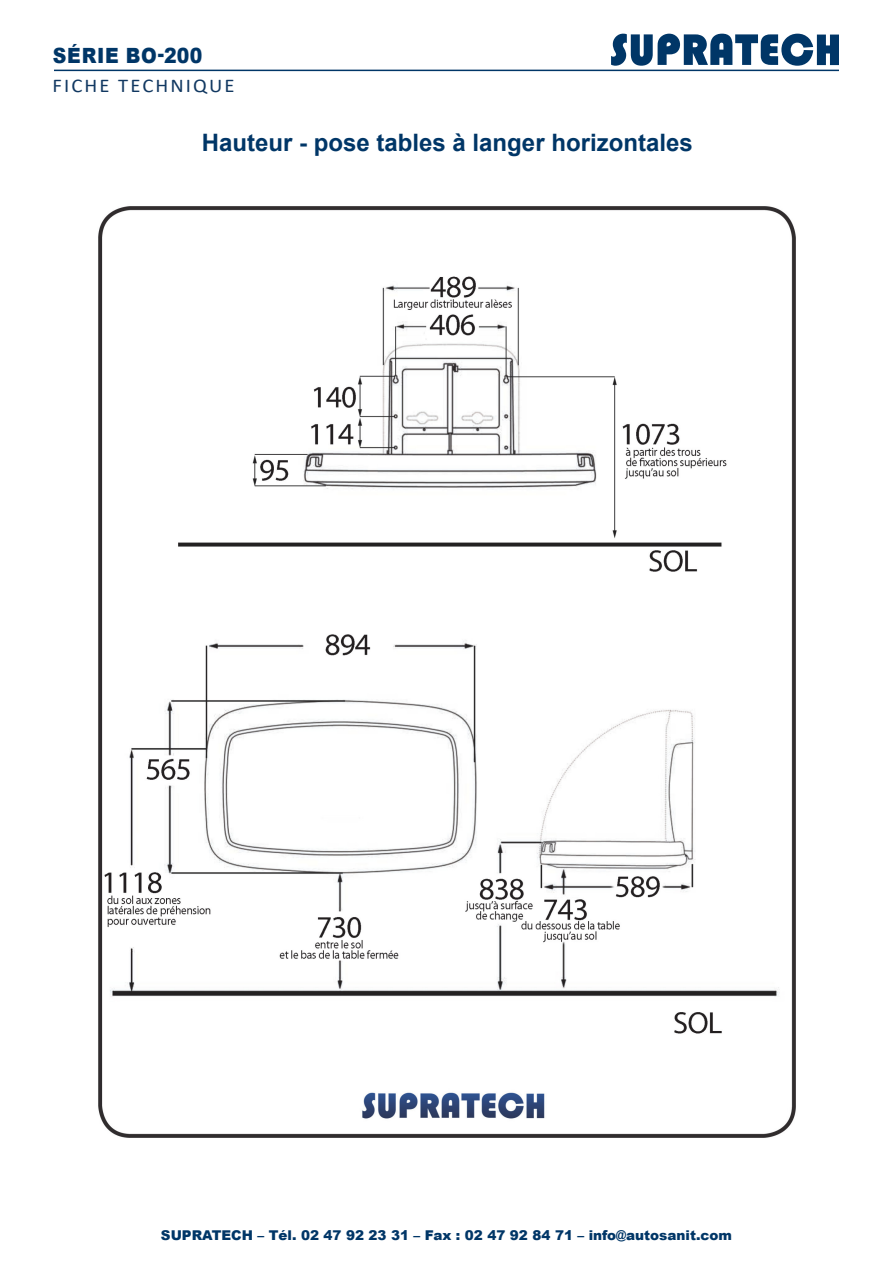
<style>
.page{position:relative;width:893px;height:1263px;background:#fff}
.page>*{position:absolute;margin:0;border:0;box-sizing:border-box;transform-origin:0 0}
.t1{font:700 24px "Arial";color:#003667}
.t2{font:900 21px "Arial";letter-spacing:.035em;color:#003667;scale:.9 1}
.t3{font:19.5px "Calibri";letter-spacing:.1em;color:#113861;scale:1.06 1}
.t4{font:900 13.5px "Arial";color:#003667}
</style>
<div class="page">
<svg style="left:611px;top:34px;width:228px;height:32px"></svg>
<hr style="left:54px;top:70px;width:785px;height:1px;background:#003667">
<img style="left:98px;top:206px;width:698px;height:932px">
<p class="t2" style="left:53px;top:40px;width:168px">SÉRIE BO-200</p>
<h3 class="t3" style="left:53px;top:72px;width:173px">FICHE TECHNIQUE</h3>
<p class="t1" style="left:202px;top:126px;width:492px">Hauteur - pose tables à langer horizontales</p>
<p class="t4" style="left:161px;top:1225px;width:572px">SUPRATECH – Tél. 02 47 92 23 31 – Fax : 02 47 92 84 71 – info@autosanit.com</p>
</div>
